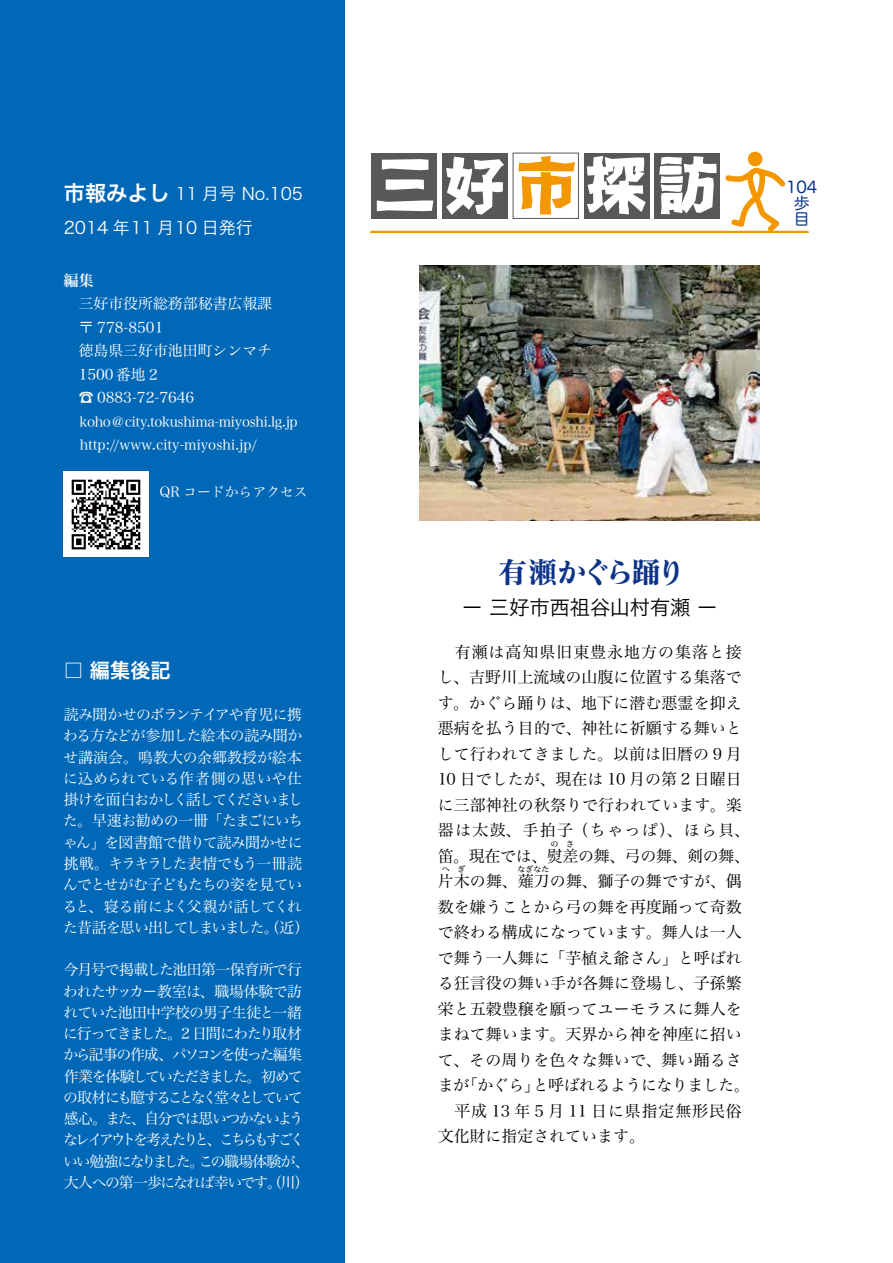
<style>
.page{position:relative;width:893px;height:1263px;background:#fff}
.page>*{position:absolute;margin:0;border:0;box-sizing:border-box;transform-origin:0 0}
.t1{font:29.7px "Matisse Pro N B";letter-spacing:-.115em;color:#0c3388}
.t2{font:21.3px "Hira Kaku Pro W6";color:#fff}
.t3{font:20.25px "Hira Kaku Pro W3";color:#000}
.t4{font:20.25px "Hira Kaku Pro W6";color:#fff}
.t5{font:16.95px "Hira Kaku Pro W3";color:#fff}
.t6{font:15.9px/25.5px "Hira Min Pro N W3";letter-spacing:.005em;color:#000}
.t7{font:15.9px "Hira Min Pro N W3";letter-spacing:-.03em;color:#000}
.t8{font:15.9px/15.9px "Hira Maru Pro W4";color:#0c3388}
.t9{font:14.85px/21.3px "Hira Min Pro W3";letter-spacing:-.065em;color:#fff}
.t10{font:14.85px/21.3px "Hira Min Pro W3";letter-spacing:-.1em;color:#fff;text-align:right}
.t11{font:14.85px "Hira Min Pro W3";color:#fff}
.t12{font:14.85px/21.3px "Hira Min Pro W3";letter-spacing:-.095em;color:#fff}
.t13{font:14.85px/21.3px "Hira Min Pro W3";letter-spacing:-.16em;color:#fff}
.t14{font:14.85px "Hira Min Pro W6";color:#fff}
.t15{font:13.8px/23.4px "Hira Min Pro W3";letter-spacing:-.02em;color:#fff}
.t16{font:13.8px "Hira Min Pro W3";color:#fff}
.t17{font:7.95px "Hira Min Pro N W3";color:#000}
</style>
<div class="page">
<div style="left:0;top:0;width:344px;height:1263px;background:#0068b7"></div>
<div style="left:372px;top:153px;width:65px;height:65px;background:#595757"></div>
<svg style="left:377px;top:159px;width:56px;height:52px"></svg>
<div style="left:442px;top:153px;width:66px;height:65px;background:#595757"></div>
<svg style="left:446px;top:157px;width:58px;height:58px"></svg>
<div style="left:513px;top:153px;width:66px;height:66px;border:1px solid #595757"></div>
<svg style="left:518px;top:156px;width:57px;height:58px"></svg>
<div style="left:584px;top:153px;width:65px;height:65px;background:#595757"></div>
<svg style="left:587px;top:156px;width:59px;height:58px"></svg>
<div style="left:655px;top:153px;width:65px;height:65px;background:#595757"></div>
<svg style="left:659px;top:156px;width:58px;height:58px"></svg>
<svg style="left:725px;top:167px;width:60px;height:64px"></svg>
<div style="left:748px;top:152px;width:14px;height:14px;background:#f39700;border-radius:50%"></div>
<hr style="left:372px;top:231px;width:435px;height:2px;background:#f39700">
<img style="left:64px;top:471px;width:85px;height:85px">
<img style="left:420px;top:266px;width:340px;height:255px">
<h2 class="t2" style="left:64px;top:173px;width:108px">市報みよし</h2>
<p class="t5" style="left:64px;top:213px;width:190px">2014 年11 月10 日発行</p>
<p class="t14" style="left:64px;top:267px;width:31px">編集</p>
<p class="t11" style="left:79px;top:291px;width:195px">三好市役所総務部秘書広報課</p>
<p class="t9" style="left:79px;top:315px;width:86px">〒 778-8501</p>
<p class="t11" style="left:64px;top:338px;width:210px">　徳島県三好市池田町シンマチ</p>
<p class="t11" style="left:64px;top:361px;width:98px">　1500番地２</p>
<p class="t11" style="left:79px;top:385px;width:117px">☎ 0883-72-7646</p>
<p class="t15" style="left:80px;top:408px;width:220px">koho＠city.tokushima-miyoshi l g. j p. http://www.city-miyoshi.jp/</p>
<p class="t16" style="left:159px;top:480px;width:150px">QR コードからアクセス</p>
<p class="t5" style="left:175px;top:178px;width:129px">11 月号 No.105</p>
<p class="t4" style="left:63px;top:652px;width:109px">□ 編集後記</p>
<p class="t9" style="left:62px;top:702px;width:248px">読み聞かせのボランテイアや育児に携わる方などが参加した絵本の読み聞かせ講演会。鳴教大の余郷教授が絵本に込められている作者側の思いや仕掛けを面白おかしく話してくださいました。早速お勧めの一冊「たまごにいちゃん」を図書館で借りて読み聞かせに挑戦。キラキラした表情でもう一冊読んでとせがむ子どもたちの姿を見ていると、寝る前によく父親が話してくれた昔話を思い出してしまいました。（近(</p>
<p class="t10" style="left:63px;top:958px;width:243px">今月号で掲載した池田第一保育所で行われたサッカー教室は、職場体験で訪れていた池田中学校の男子生徒と一緒に行ってきました。2 日間にわたり取材から記事の作成、パソコンを使った編集作業を体験していただきました。初めての取材にも臆することなく堂々としていて感心。また、自分では思いつかないよう、こちらもすごく</p>
<p class="t13" style="left:198px;top:1128px;width:112px;text-indent:-135px">なレイアウトを考えたりと<br>この職場体験が、</p>
<p class="t12" style="left:63px;top:1149px;width:248px">いい勉強になりました。<br>大人への第一歩になれば幸いです。（川(</p>
<p class="t8" style="left:786px;top:178px;width:33px">104</p>
<p class="t8" style="left:794px;top:194px;width:17px">歩目</p>
<h1 class="t1" style="left:498px;top:552px;width:190px">有瀬かぐら踊り</h1>
<p class="t3" style="left:462px;top:589px;width:257px">ー三好市西祖谷山村有瀬ー</p>
<p class="t6" style="left:438px;top:637px;width:314px">　有瀬は高知県旧東豊永地方の集落と接し、吉野川上流域の山腹に位置する集落です。かぐら踊りは、地下に潜む悪霊を抑え悪病を払う目的で、神社に祈願する舞いとして行われてきました。以前は旧暦の 9 月<br>10 日でしたが、現在は 10 月の第 2 日曜日に三部神社の秋祭りで行われています。楽器は太鼓、手拍子（ちゃっぱ）、ほら貝、笛。現在では、熨差の舞、弓の舞、剣の舞、</p>
<p class="t17" style="left:551px;top:837px;width:25px">の さ</p>
<p class="t6" style="left:438px;top:867px;width:305px">片木の舞、薙刀の舞、獅子の舞ですが、偶</p>
<p class="t17" style="left:442px;top:862px;width:9px">へ</p>
<p class="t17" style="left:517px;top:862px;width:33px">なぎなた</p>
<p class="t6" style="left:438px;top:892px;width:306px">数を嫌うことから弓の舞を再度踊って奇数</p>
<p class="t6" style="left:438px;top:918px;width:306px">で終わる構成になっています。舞人は一人</p>
<p class="t6" style="left:438px;top:944px;width:306px">で舞う一人舞に「芋植え爺さん」と呼ばれ</p>
<p class="t6" style="left:438px;top:969px;width:306px">る狂言役の舞い手が各舞に登場し、子孫繁</p>
<p class="t6" style="left:438px;top:995px;width:306px">栄と五穀豊穣を願ってユーモラスに舞人を</p>
<p class="t6" style="left:438px;top:1020px;width:306px">まねて舞います。天界から神を神座に招い</p>
<p class="t6" style="left:438px;top:1046px;width:306px">て、その周りを色々な舞いで、舞い踊るさ</p>
<p class="t7" style="left:533px;top:1072px;width:219px">と呼ばれるようになりました。</p>
<p class="t17" style="left:457px;top:862px;width:9px">ぎ</p>
<p class="t6" style="left:462px;top:1071px;width:79px">「かぐら」</p>
<p class="t6" style="left:438px;top:1071px;width:306px">まが<br>　平成 13 年 5 月 11 日に県指定無形民俗文化財に指定されています。</p>
</div>
